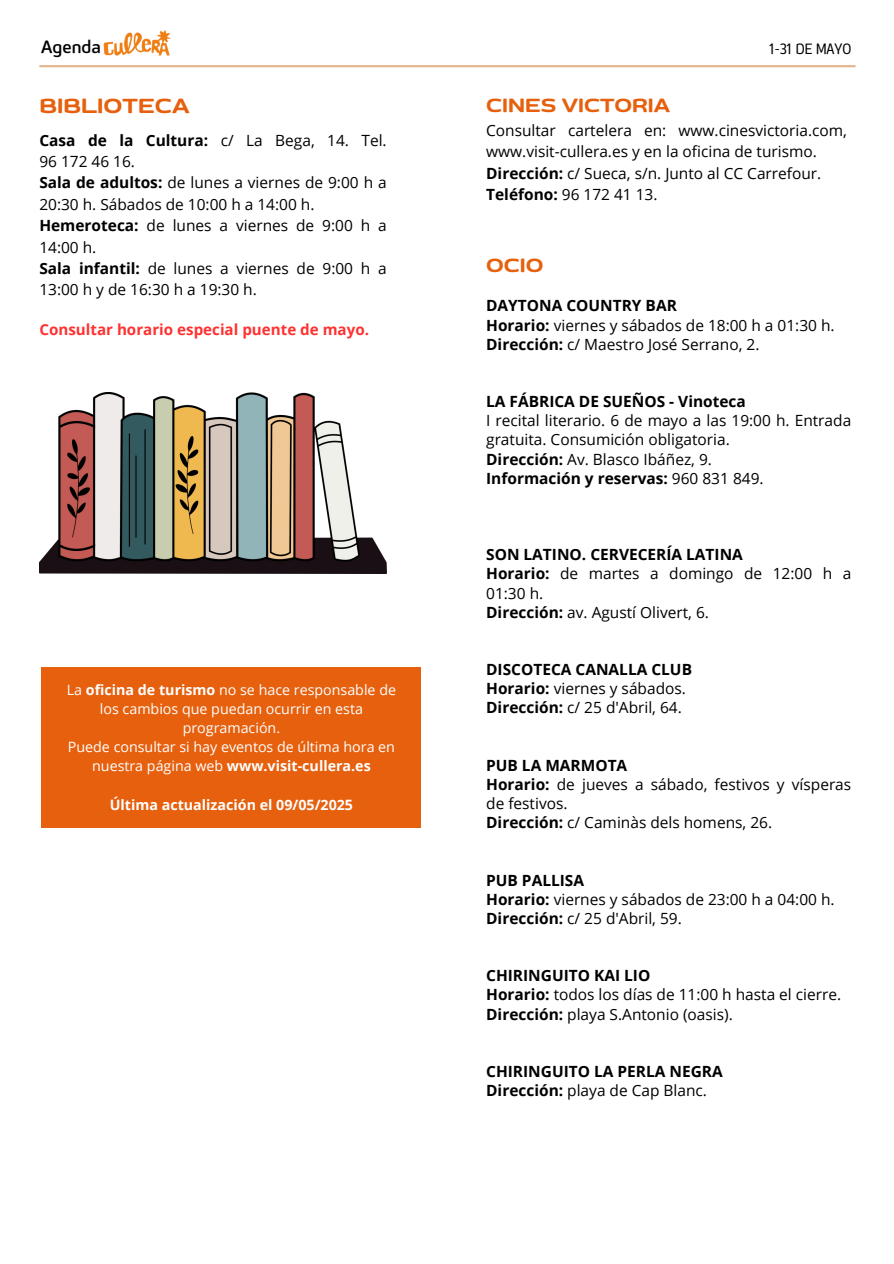
<style>
.page{position:relative;width:894px;height:1264px;background:#fff}
.page>*{position:absolute;margin:0;border:0;box-sizing:border-box;transform-origin:0 0}
.t1{font:600 expanded 22.5px "Dumondi";color:#e6600e}
.t2{font:600 expanded 21px "Dumondi";color:#e6600e}
.t3{font:19.5px "Dumondi Me";color:#000}
.t4{font:16.5px "Dumondi Re SC";color:#000}
.t5{font:15.45px/19.2px "Open Sans";color:#000}
.t6{font:700 15.45px/19.2px "Open Sans";color:#000}
.t7{font:700 15.15px "Open Sans";color:#ff3131}
.t8{font:14.25px/19.2px "Open Sans";color:#fff;text-align:center}
.t9{font:700 14.25px "Open Sans";color:#fff}
.s1{font-weight:700}
.s2{font-weight:400}
</style>
<div class="page">
<hr style="left:39px;top:65px;width:816px;height:2px;background:#e4b892">
<img style="left:103px;top:30px;width:68px;height:26px">
<img style="left:39px;top:393px;width:347px;height:180px">
<div style="left:42px;top:667px;width:379px;height:160px;background:#e6600e"></div>
<h3 class="t3" style="left:41px;top:35px;width:61px">Agenda</h3>
<p class="t4" style="left:769px;top:38px;width:83px">1-31 DE MAYO</p>
<h5 class="t1" style="left:39px;top:92px;width:152px">BIBLIOTECA</h5>
<h5 class="t5" style="left:39px;top:129px;width:349px;line-height:21.5px"><span class="s1">Casa de la Cultura:</span> c/ La Bega, 14. Tel.<br>96 172 46 16.<br><span class="s1">Sala de adultos:</span> de lunes a viernes de 9:00 h a<br>20:30 h. Sábados de 10:00 h a 14:00 h.<br><span class="s1">Hemeroteca:</span> de lunes a viernes de 9:00 h a<br>14:00 h.<br><span class="s1">Sala infantil:</span> de lunes a viernes de 9:00 h a<br>13:00 h y de 16:30 h a 19:30 h.</h5>
<h5 class="t7" style="left:39px;top:318px;width:331px">Consultar horario especial puente de mayo.</h5>
<h5 class="t8" style="left:67px;top:679px;width:330px">La <span class="s1">oficina de turismo</span> no se hace responsable de los cambios que puedan ocurrir en esta programación.</h5>
<h5 class="t8" style="left:68px;top:737px;width:328px">Puede consultar si hay eventos de última hora en nuestra página web <span class="s1">www.visit-cullera.es</span></h5>
<h5 class="t9" style="left:110px;top:794px;width:245px">Última actualización el 09/05/2025</h5>
<h5 class="t2" style="left:486px;top:93px;width:185px">CINES VICTORIA</h5>
<h1 class="t5" style="left:486px;top:119px;width:362px;line-height:21.5px">Consultar cartelera en: www.cinesvictoria.com, www.visit-cullera.es y en la oficina de turismo.<br><span class="s1">Dirección:</span> c/ Sueca, s/n. Junto al CC Carrefour.<br><span class="s1">Teléfono:</span> 96 172 41 13.</h1>
<h4 class="t2" style="left:486px;top:252px;width:59px">OCIO</h4>
<p class="t5" style="left:486px;top:296px;width:350px"><span class="s1">DAYTONA COUNTRY BAR<br>Horario:</span> viernes y sábados de 18:00 h a 01:30 h.<br><span class="s1">Dirección:</span> c/ Maestro José Serrano, 2.</p>
<p class="t5" style="left:486px;top:391px;width:366px"><span class="s1">LA FÁBRICA DE SUEÑOS - Vinoteca<br></span>I recital literario. 6 de mayo a las 19:00 h. Entrada gratuita. Consumición obligatoria.<br><span class="s1">Dirección:</span> Av. Blasco Ibáñez, 9.<br><span class="s1">Información y reservas:</span> 960 831 849.</p>
<p class="t5" style="left:486px;top:544px;width:366px"><span class="s1">SON LATINO. CERVECERÍA LATINA<br>Horario:</span> de martes a domingo de 12:00 h a<br>01:30 h.<br><span class="s1">Dirección:</span> av. Agustí Olivert, 6.</p>
<h6 class="t6" style="left:486px;top:659px;width:207px">DISCOTECA CANALLA CLUB<br>Horario: <span class="s2">viernes y sábados.<br></span>Dirección: <span class="s2">c/ 25 d'Abril, 64.</span></h6>
<h1 class="t5" style="left:486px;top:755px;width:366px"><span class="s1">PUB LA MARMOTA<br>Horario:</span> de jueves a sábado, festivos y vísperas de festivos.<br><span class="s1">Dirección:</span> c/ Caminàs dels homens, 26.</h1>
<h5 class="t5" style="left:486px;top:870px;width:350px"><span class="s1">PUB PALLISA<br>Horario:</span> viernes y sábados de 23:00 h a 04:00 h.<br><span class="s1">Dirección:</span> c/ 25 d'Abril, 59.</h5>
<h1 class="t5" style="left:486px;top:965px;width:356px"><span class="s1">CHIRINGUITO KAI LIO<br>Horario:</span> todos los días de 11:00 h hasta el cierre.<br><span class="s1">Dirección:</span> playa S.Antonio (oasis).</h1>
<h5 class="t6" style="left:486px;top:1061px;width:238px">CHIRINGUITO LA PERLA NEGRA<br>Dirección: <span class="s2">playa de Cap Blanc.</span></h5>
</div>
